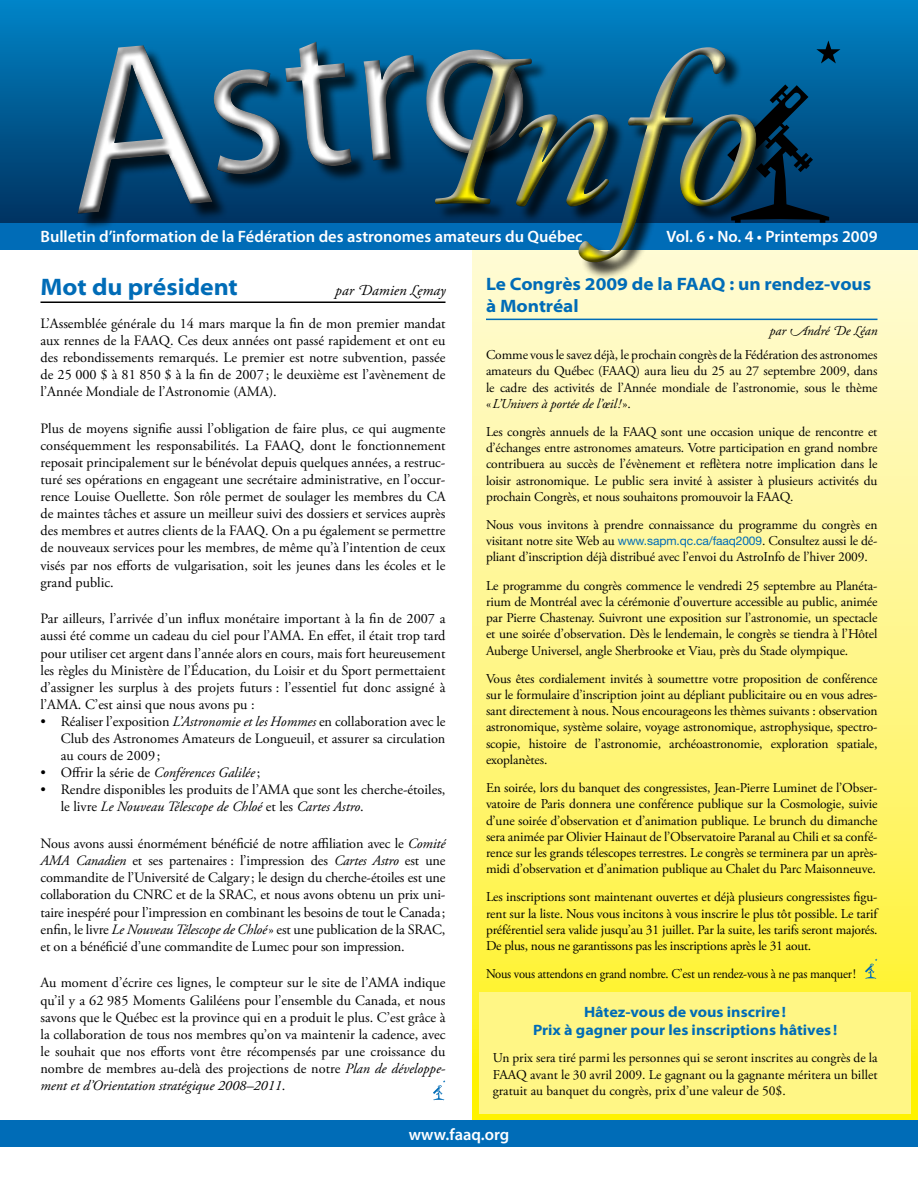
<style>
.page{position:relative;width:918px;height:1188px;background:#fff}
.page>*{position:absolute;margin:0;border:0;box-sizing:border-box;transform-origin:0 0}
.t1{font:700 semi-expanded 24px "Myriad Pro";color:#006cb7}
.t2{font:700 semi-expanded 18px/21.6px "Myriad Pro";color:#006cb7}
.t3{font:600 16.5px "Myriad Pro";color:#fff}
.t4{font:700 semi-expanded 15px/18px "Myriad Pro";color:#006cb7;text-align:center}
.t5{font:italic 15px "Adobe Garamond Pro";color:#000}
.t6{font:14.25px/17.1px "Adobe Garamond Pro";color:#000;text-align:justify}
.t7{font:italic 14.25px "Adobe Garamond Pro";color:#000}
.t8{font:13.5px/16.2px "Adobe Garamond Pro";letter-spacing:-.01em;color:#000;text-align:justify}
.t9{font:13.5px "Adobe Garamond Pro";letter-spacing:-.01em;color:#000;scale:.93 1}
.t10{font:italic 13.5px "Adobe Garamond Pro";color:#000}
.s1{font-style:italic}
.s2{font-style:normal}
.s3{font-family:"Helvetica Neue LT Std";font-size:12px;color:#006cb7}
</style>
<div class="page">
<div style="left:472px;top:250px;width:446px;height:870px;background:linear-gradient(to bottom,#fefae2,#fff114)"></div>
<hr style="left:486px;top:319px;width:392px;height:1px;background:#006cb7">
<hr style="left:40px;top:302px;width:406px;height:1px;background:#000">
<div style="left:0;top:0;width:918px;height:223px;background:linear-gradient(to bottom,#0084c7,#003260)"></div>
<div style="left:0;top:223px;width:918px;height:27px;background:#006cb7"></div>
<div style="left:0;top:1120px;width:918px;height:28px;background:#006cb7"></div>
<svg style="left:433px;top:1080px;width:12px;height:20px"></svg>
<svg style="left:865px;top:959px;width:12px;height:20px"></svg>
<svg style="left:727px;top:40px;width:113px;height:183px;background:#004571"></svg>
<div style="left:206px;top:23px;width:322px;height:24px;background:#0079b9"></div>
<div style="left:79px;top:47px;width:149px;height:183px;background:#000;opacity:.75"></div>
<svg style="left:63px;top:40px;width:463px;height:175px;background:#2c658a"></svg>
<div style="left:437px;top:49px;width:336px;height:230px;background:#000;opacity:.75"></div>
<div style="left:432px;top:51px;width:326px;height:212px;background:#000;opacity:.75"></div>
<div style="left:479px;top:992px;width:432px;height:122px;background:#fff685"></div>
<p class="t3" style="left:40px;top:226px;width:544px">Bulletin d’information de la Fédération des astronomes amateurs du Québec</p>
<p class="t3" style="left:667px;top:226px;width:212px">Vol. 6 • No. 4 • Printemps 2009</p>
<h1 class="t1" style="left:40px;top:273px;width:199px">Mot du président</h1>
<p class="t5" style="left:335px;top:281px;width:112px">par Damien Lemay</p>
<p class="t6" style="left:40px;top:315px;width:407px">L’Assemblée générale du 14 mars marque la fin de mon premier mandat aux rennes de la FAAQ. Ces deux années ont passé rapidement et ont eu des rebondissements remarqués. Le premier est notre subvention, passée de 25 000 $ à 81 850 $ à la fin de 2007 ; le deuxième est l’avènement de l’Année Mondiale de l’Astronomie (AMA).</p>
<p class="t6" style="left:40px;top:420px;width:407px">Plus de moyens signifie aussi l’obligation de faire plus, ce qui augmente conséquemment les responsabilités. La FAAQ, dont le fonctionnement reposait principalement sur le bénévolat depuis quelques années, a restruc&shy;turé ses opérations en engageant une secrétaire administrative, en l’occur&shy;rence Louise Ouellette. Son rôle permet de soulager les membres du CA de maintes tâches et assure un meilleur suivi des dossiers et services auprès des membres et autres clients de la FAAQ. On a pu également se permettre de nouveaux services pour les membres, de même qu’à l’intention de ceux visés par nos efforts de vulgarisation, soit les jeunes dans les écoles et le grand public.</p>
<p class="t6" style="left:40px;top:611px;width:407px">Par ailleurs, l’arrivée d’un influx monétaire important à la fin de 2007 a aussi été comme un cadeau du ciel pour l’AMA. En effet, il était trop tard pour utiliser cet argent dans l’année alors en cours, mais fort heureusement les règles du Ministère de l’Éducation, du Loisir et du Sport permettaient d’assigner les surplus à des projets futurs : l’essentiel fut donc assigné à l’AMA. C’est ainsi que nous avons pu :</p>
<p class="t6" style="left:61px;top:713px;width:386px;text-indent:-20px">• Réaliser l’exposition <span class="s1">L’Astronomie et les Hommes</span> en collaboration avec le Club des Astronomes Amateurs de Longueuil, et assurer sa circulation au cours de 2009;</p>
<p class="t7" style="left:40px;top:764px;width:222px"><span class="s2">• Offrir la série de</span> Conférences Galilée<span class="s2">;</span></p>
<p class="t6" style="left:61px;top:782px;width:386px;text-indent:-20px">• Rendre disponibles les produits de l’AMA que sont les cherche-étoiles, le livre <span class="s1">Le Nouveau Télescope de Chloé</span> et les <span class="s1">Cartes Astro</span>.</p>
<p class="t6" style="left:40px;top:836px;width:407px">Nous avons aussi énormément bénéficié de notre affiliation avec le <span class="s1">Comité AMA Canadien</span> et ses partenaires : l’impression des <span class="s1">Cartes Astro</span> est une commandite de l’Université de Calgary; le design du cherche-étoiles est une collaboration du CNRC et de la SRAC, et nous avons obtenu un prix uni&shy;taire inespéré pour l’impression en combinant les besoins de tout le Canada ; enfin, le livre <span class="s1">Le Nouveau Télescope de Chloé</span>» est une publication de la SRAC, et on a bénéficié d’une commandite de Lumec pour son impression.</p>
<p class="t6" style="left:40px;top:975px;width:407px">Au moment d’écrire ces lignes, le compteur sur le site de l’AMA indique qu’il y a 62 985 Moments Galiléens pour l’ensemble du Canada, et nous savons que le Québec est la province qui en a produit le plus. C’est grâce à la collaboration de tous nos membres qu’on va maintenir la cadence, avec le souhait que nos efforts vont être récompensés par une croissance du nombre de membres au-delà des projections de notre <span class="s1">Plan de développe&shy;ment et d’Orientation stratégique 2008–2011</span>.</p>
<p class="t2" style="left:486px;top:274px;width:387px">Le Congrès 2009 de la FAAQ : un rendez-vous à Montréal</p>
<p class="t10" style="left:769px;top:322px;width:110px">par André De Léan</p>
<p class="t8" style="left:486px;top:347px;width:393px">Comme vous le savez déjà, le prochain congrès de la Fédération des astronomes amateurs du Québec (FAAQ) aura lieu du 25 au 27 septembre 2009, dans le cadre des activités de l’Année mondiale de l’astronomie, sous le thème «<span class="s1">L’Univers à portée de l’œil!</span>».</p>
<p class="t8" style="left:486px;top:424px;width:393px">Les congrès annuels de la FAAQ sont une occasion unique de rencontre et d’échanges entre astronomes amateurs. Votre participation en grand nombre contribuera au succès de l’évènement et reflètera notre implication dans le loisir astronomique. Le public sera invité à assister à plusieurs activités du prochain Congrès, et nous souhaitons promouvoir la FAAQ.</p>
<p class="t8" style="left:486px;top:517px;width:393px">Nous vous invitons à prendre connaissance du programme du congrès en visitant notre site Web au <span class="s3">www.sapm.qc.ca/faaq2009</span>. Consultez aussi le dé&shy;pliant d’inscription déjà distribué avec l’envoi du AstroInfo de l’hiver 2009.</p>
<p class="t8" style="left:486px;top:578px;width:393px">Le programme du congrès commence le vendredi 25 septembre au Planéta&shy;rium de Montréal avec la cérémonie d’ouverture accessible au public, animée par Pierre Chastenay. Suivront une exposition sur l’astronomie, un spectacle et une soirée d’observation. Dès le lendemain, le congrès se tiendra à l’Hôtel Auberge Universel, angle Sherbrooke et Viau, près du Stade olympique.</p>
<p class="t8" style="left:486px;top:671px;width:393px">Vous êtes cordialement invités à soumettre votre proposition de conférence sur le formulaire d’inscription joint au dépliant publicitaire ou en vous adres&shy;sant directement à nous. Nous encourageons les thèmes suivants : observation astronomique, système solaire, voyage astronomique, astrophysique, spectro&shy;scopie, histoire de l’astronomie, archéoastronomie, exploration spatiale, exoplanètes.</p>
<p class="t8" style="left:486px;top:780px;width:393px">En soirée, lors du banquet des congressistes, Jean-Pierre Luminet de l’Obser&shy;vatoire de Paris donnera une conférence publique sur la Cosmologie, suivie d’une soirée d’observation et d’animation publique. Le brunch du dimanche sera animée par Olivier Hainaut de l’Observatoire Paranal au Chili et sa confé&shy;rence sur les grands télescopes terrestres. Le congrès se terminera par un après&shy;midi d’observation et d’animation publique au Chalet du Parc Maisonneuve.</p>
<p class="t8" style="left:486px;top:890px;width:393px">Les inscriptions sont maintenant ouvertes et déjà plusieurs congressistes figu&shy;rent sur la liste. Nous vous incitons à vous inscrire le plus tôt possible. Le tarif préférentiel sera valide jusqu’au 31 juillet. Par la suite, les tarifs seront majorés.<br>De plus, nous ne garantissons pas les inscriptions après le 31 aout.</p>
<p class="t9" style="left:486px;top:966px;width:399px">Nous vous attendons en grand nombre. C’est un rendez-vous à ne pas manquer!</p>
<p class="t4" style="left:533px;top:1003px;width:306px">Hâtez-vous de vous inscrire!<br>Prix à gagner pour les inscriptions hâtives !</p>
<p class="t8" style="left:493px;top:1051px;width:386px">Un prix sera tiré parmi les personnes qui se seront inscrites au congrès de la FAAQ avant le 30 avril 2009. Le gagnant ou la gagnante méritera un billet gratuit au banquet du congrès, prix d’une valeur de 50$.</p>
<p class="t3" style="left:409px;top:1124px;width:102px">www.faaq.org</p>
</div>
